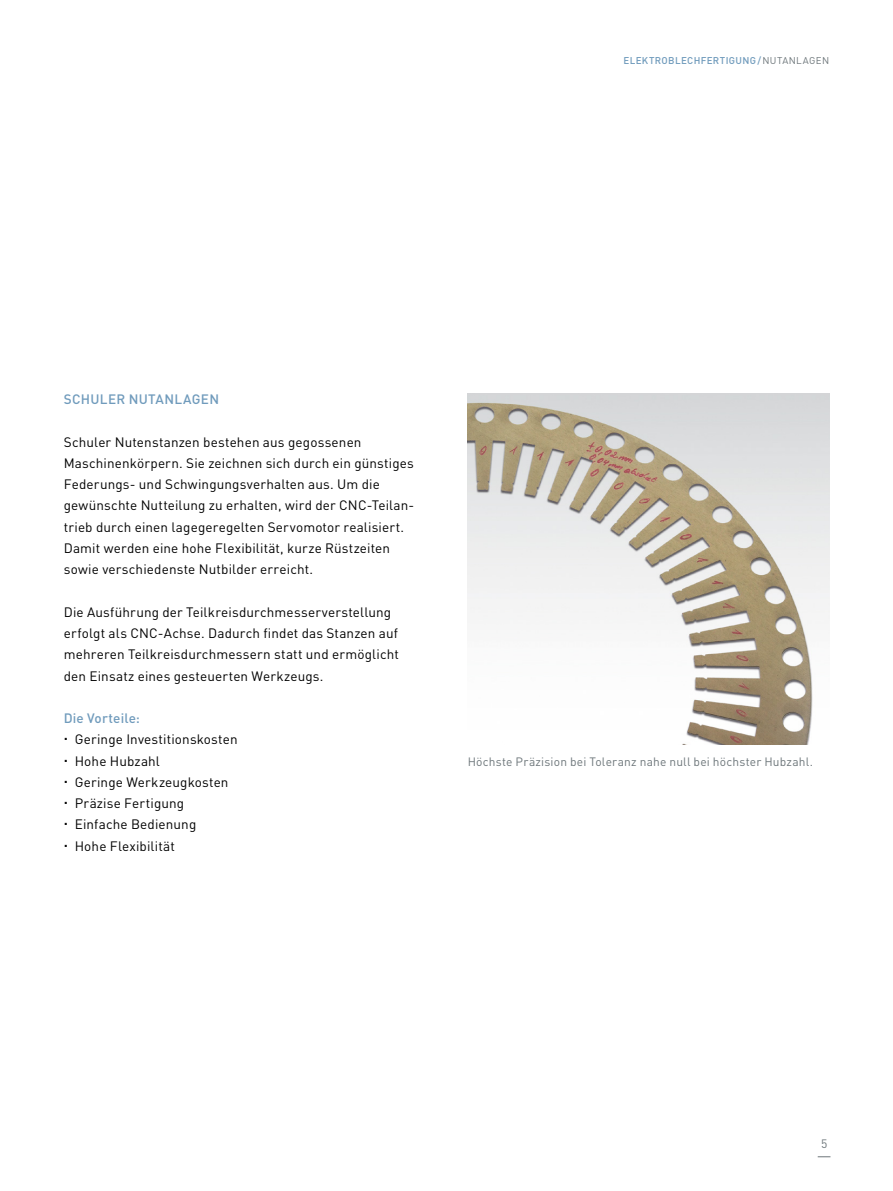
<style>
.page{position:relative;width:893px;height:1191px;background:#fff}
.page>*{position:absolute;margin:0;border:0;box-sizing:border-box;transform-origin:0 0}
.t1{font:13.5px/21.3px "DIN Pro";letter-spacing:.01em;color:#000}
.t2{font:500 13.5px "DIN Pro";letter-spacing:.02em;color:#709bbc}
.t3{font:12px "DIN Pro";letter-spacing:.015em;color:#6d767a}
.t4{font:500 9.75px "DIN Pro";letter-spacing:.035em;color:#709bbc}
.s1{font-weight:400;color:#6d767a}
</style>
<div class="page">
<svg style="left:818px;top:1156px;width:12px;height:1px"></svg>
<img style="left:468px;top:393px;width:361px;height:351px">
<p class="t4" style="left:623px;top:52px;width:207px">ELEKTROBLECHFERTIGUNG/<span class="s1">NUTANLAGEN</span></p>
<p class="t2" style="left:64px;top:388px;width:157px">SCHULER NUTANLAGEN</p>
<p class="t1" style="left:64px;top:430px;width:352px">Schuler Nutenstanzen bestehen aus gegossenen Maschinenkörpern. Sie zeichnen sich durch ein günstiges Federungs- und Schwingungsverhalten aus. Um die gewünschte Nutteilung zu erhalten, wird der CNC-Teilan&shy;trieb durch einen lagegeregelten Servomotor realisiert.<br>Damit werden eine hohe Flexibilität, kurze Rüstzeiten sowie verschiedenste Nutbilder erreicht.</p>
<p class="t1" style="left:64px;top:600px;width:337px">Die Ausführung der Teilkreisdurchmesserverstellung erfolgt als CNC-Achse. Dadurch findet das Stanzen auf mehreren Teilkreisdurchmessern statt und ermöglicht den Einsatz eines gesteuerten Werkzeugs.</p>
<p class="t2" style="left:64px;top:707px;width:78px">Die Vorteile:</p>
<p class="t1" style="left:75px;top:727px;width:164px">Geringe Investitionskosten<br>Hohe Hubzahl<br>Geringe Werkzeugkosten<br>Präzise Fertigung<br>Einfache Bedienung<br>Hohe Flexibilität</p>
<p class="t3" style="left:468px;top:752px;width:347px">Höchste Präzision bei Toleranz nahe null bei höchster Hubzahl.</p>
<p class="t3" style="left:821px;top:1134px;width:8px">5</p>
</div>
